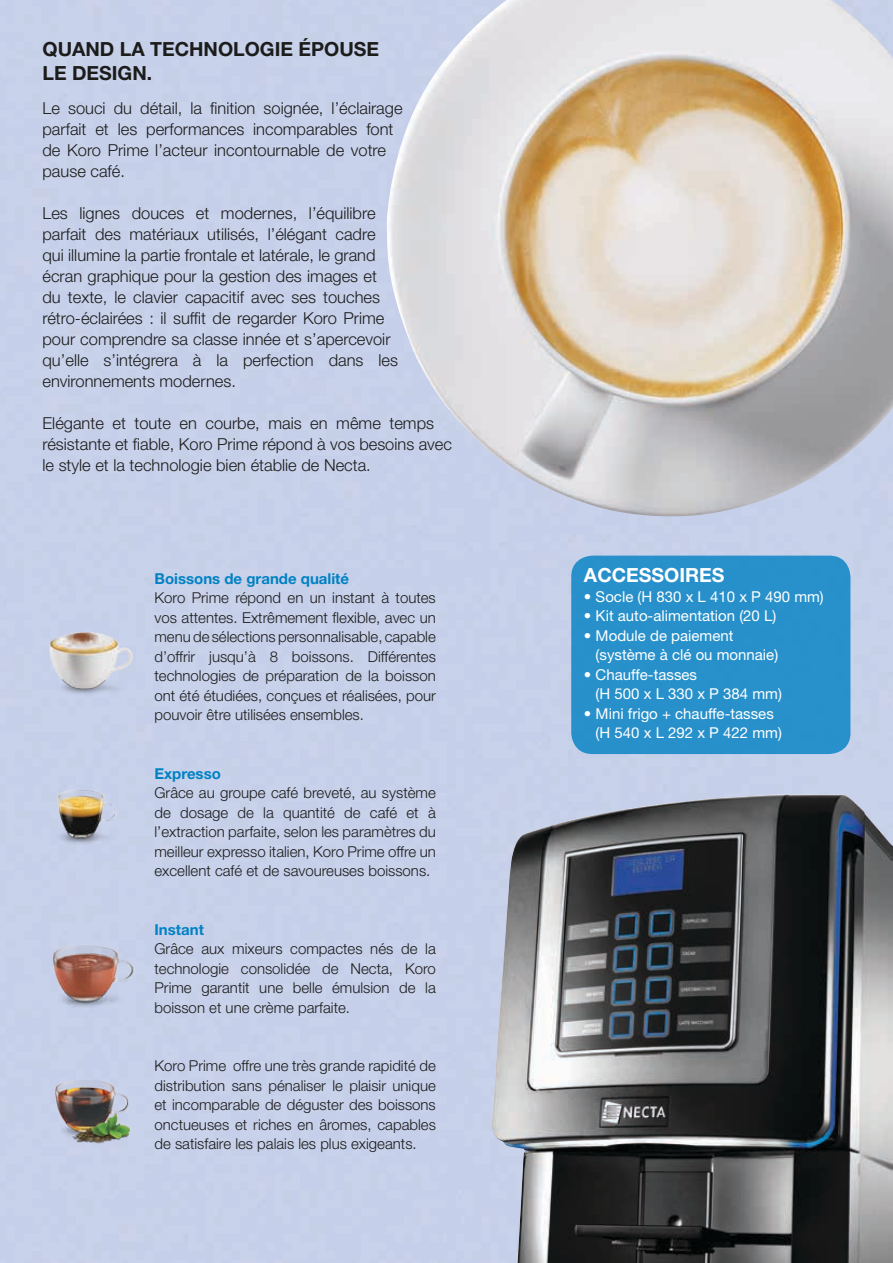
<style>
.page{position:relative;width:893px;height:1263px;background:#c6d0e9}
.page>*{position:absolute;margin:0;border:0;box-sizing:border-box;transform-origin:0 0}
.t1{font:700 19.5px/23.4px "Helvetica Neue LT Std";color:#1c1c1b}
.t2{font:700 19.5px "Helvetica Neue LT Std";color:#fff}
.t3{font:300 16.5px/21px "Helvetica Neue LT Std";color:#1c1c1b}
.t4{font:300 15px/19.5px "Helvetica Neue LT Std";color:#1c1c1b;text-align:justify}
.t5{font:15px/19.5px "Helvetica Neue LT Std";color:#fff}
.t6{font:700 15px "Helvetica Neue LT Std";color:#0081c4}
</style>
<div class="page">
<img style="left:386px;top:0;width:507px;height:518px">
<img style="left:491px;top:794px;width:402px;height:469px">
<img style="left:35px;top:620px;width:101px;height:79px">
<img style="left:23px;top:770px;width:127px;height:85px">
<img style="left:43px;top:928px;width:101px;height:91px">
<img style="left:45px;top:1066px;width:94px;height:81px">
<div style="left:571px;top:556px;width:279px;height:198px;background:#2891cb;border-radius:21px"></div>
<h1 class="t1" style="left:43px;top:37px;width:338px">QUAND LA TECHNOLOGIE ÉPOUSE<br>LE DESIGN.</h1>
<p class="t3" style="left:43px;top:97px;width:362px">Le souci du détail, la finition soignée, l’éclairage parfait et les performances incomparables font de Koro Prime l’acteur incontournable de votre pause café.</p>
<p class="t3" style="left:43px;top:202px;width:357px">Les lignes douces et modernes, l’équilibre parfait des matériaux utilisés, l’élégant cadre qui illumine la partie frontale et latérale, le grand écran graphique pour la gestion des images et du texte, le clavier capacitif avec ses touches rétro-éclairées : il suffit de regarder Koro Prime pour comprendre sa classe innée et s’apercevoir qu’elle s’intégrera à la perfection dans les environnements modernes.</p>
<p class="t3" style="left:43px;top:412px;width:411px">Elégante et toute en courbe, mais en même temps résistante et fiable, Koro Prime répond à vos besoins avec le style et la technologie bien établie de Necta.</p>
<p class="t6" style="left:154px;top:569px;width:196px">Boissons de grande qualité</p>
<p class="t4" style="left:154px;top:588px;width:283px">Koro Prime répond en un instant à toutes vos attentes. Extrêmement flexible, avec un menu de sélections personnalisable, capable d’offrir jusqu’à 8 boissons. Différentes technologies de préparation de la boisson ont été étudiées, conçues et réalisées, pour pouvoir être utilisées ensembles.</p>
<p class="t6" style="left:154px;top:764px;width:68px">Expresso</p>
<p class="t4" style="left:154px;top:783px;width:283px">Grâce au groupe café breveté, au système de dosage de la quantité de café et à l’extraction parfaite, selon les paramètres du meilleur expresso italien, Koro Prime offre un excellent café et de savoureuses boissons.</p>
<p class="t6" style="left:154px;top:920px;width:51px">Instant</p>
<p class="t4" style="left:154px;top:939px;width:283px">Grâce aux mixeurs compactes nés de la technologie consolidée de Necta, Koro Prime garantit une belle émulsion de la boisson et une crème parfaite.</p>
<p class="t4" style="left:154px;top:1056px;width:283px">Koro Prime offre une très grande rapidité de distribution sans pénaliser le plaisir unique et incomparable de déguster des boissons onctueuses et riches en âromes, capables de satisfaire les palais les plus exigeants.</p>
<h1 class="t2" style="left:584px;top:563px;width:142px">ACCESSOIRES</h1>
<p class="t5" style="left:584px;top:586px;width:241px">• Socle (H 830 x L 410 x P 490 mm)</p>
<p class="t5" style="left:584px;top:606px;width:194px">• Kit auto-alimentation (20 L)</p>
<p class="t5" style="left:596px;top:625px;width:184px;text-indent:-12px">• Module de paiement (système à clé ou monnaie)</p>
<p class="t5" style="left:596px;top:664px;width:188px;text-indent:-12px">• Chauffe-tasses<br>(H 500 x L 330 x P 384 mm)</p>
<p class="t5" style="left:596px;top:703px;width:188px;text-indent:-12px">• Mini frigo + chauffe-tasses (H 540 x L 292 x P 422 mm)</p>
</div>
